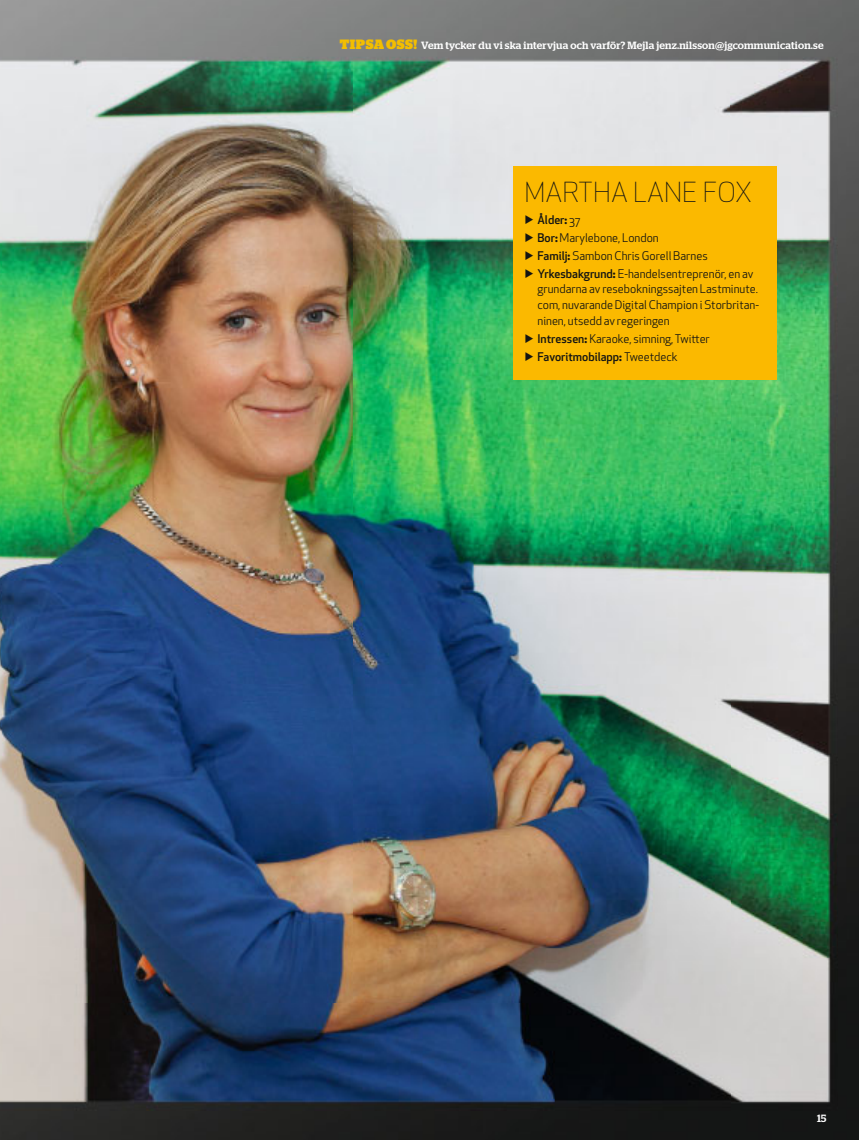
<style>
.page{position:relative;width:859px;height:1140px;background:#fff}
.page>*{position:absolute;margin:0;border:0;box-sizing:border-box;transform-origin:0 0}
.t1{font:300 27px "Apex New";letter-spacing:.03em;color:#131413}
.t2{font:11.7px/17.9px "Apex New";color:#131413}
.t3{font:500 10.5px "Stag";letter-spacing:.02em;color:#fff}
.s1{font-weight:900;font-size:13.5px;color:#f3be00}
.s2{font-weight:500}
.s3{font-weight:700}
</style>
<div class="page">
<img style="left:0;top:0;width:859px;height:88px">
<img style="left:823px;top:88px;width:36px;height:1052px">
<img style="left:0;top:1110px;width:823px;height:30px">
<img style="left:0;top:47px;width:837px;height:1063px">
<div style="left:513px;top:167px;width:264px;height:213px;background:#fbb900"></div>
<p class="t3" style="left:340px;top:42px;width:485px"><span class="s1">TIPSA OSS!</span> Vem tycker du vi ska intervjua och varför? Mejla jenz.nilsson@jgcommunication.se</p>
<h1 class="t1" style="left:525px;top:182px;width:228px">MARTHA LANE FOX</h1>
<p class="t2" style="left:525px;top:212px;width:230px"><span class="s2">▶ Ålder</span><span class="s3">:</span> 37<br><span class="s2">▶ Bor</span><span class="s3">:</span> Marylebone, London<br><span class="s2">▶ Familj</span><span class="s3">:</span> Sambon Chris Gorell Barnes<br><span class="s2">▶ Yrkesbakgrund</span><span class="s3">:</span> E-handelsentreprenör, en av</p>
<p class="t2" style="left:537px;top:282px;width:223px;line-height:15.8px;text-align:justify">grundarna av resebokningssajten Lastminute. com, nuvarande Digital Champion i Storbritan&shy;ninen, utsedd av regeringen</p>
<p class="t2" style="left:525px;top:331px;width:187px"><span class="s2">▶ Intressen</span><span class="s3">:</span> Karaoke, simning, Twitter <span class="s2">▶ Favoritmobilapp</span><span class="s3">:</span> Tweetdeck</p>
<p class="t3" style="left:817px;top:1114px;width:11px">15</p>
</div>
